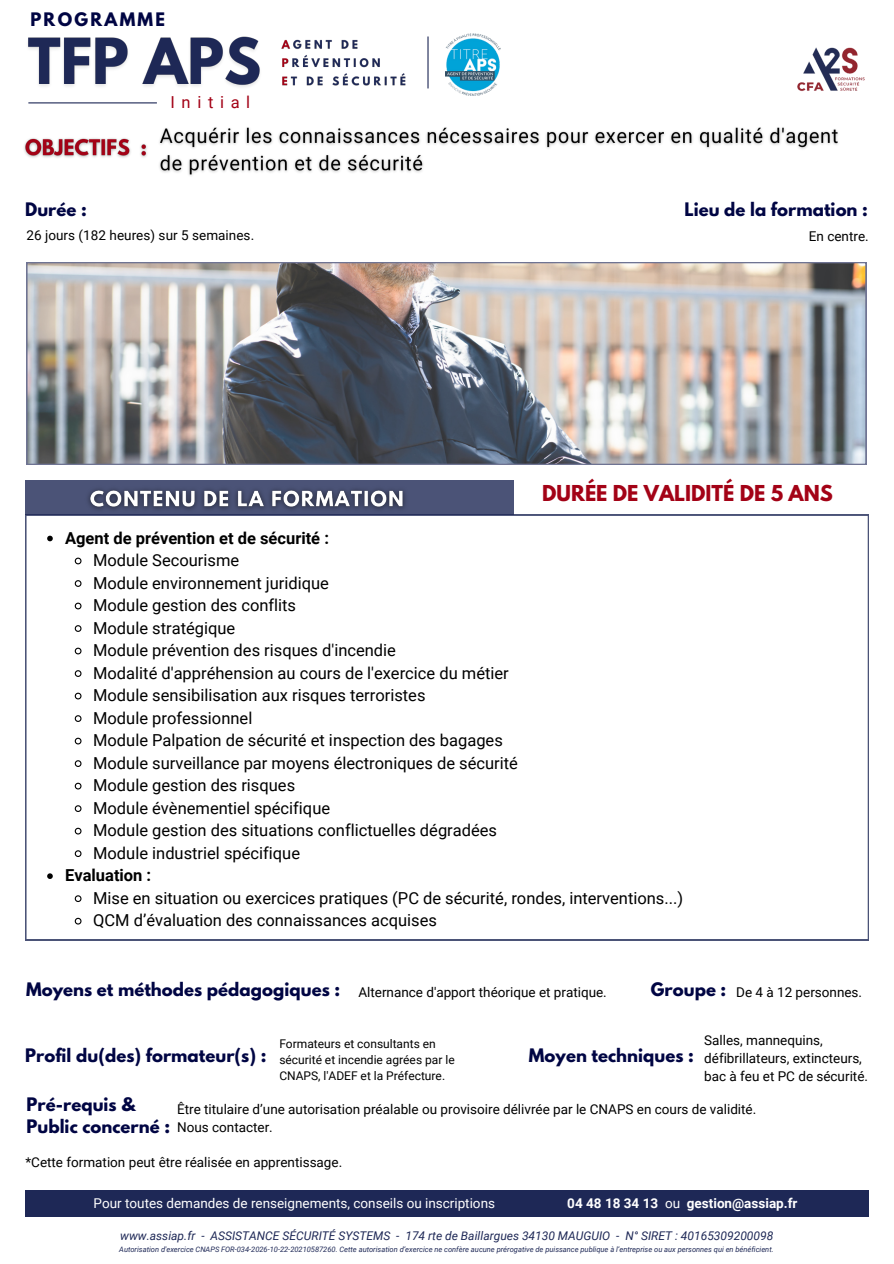
<style>
.page{position:relative;width:894px;height:1264px;background:#fff}
.page>*{position:absolute;margin:0;border:0;box-sizing:border-box;transform-origin:0 0}
.t1{font:700 19.5px "League Spartan";color:#a30216}
.t2{font:16.5px "Roboto";color:#000}
.t3{font:700 16.5px/22.5px "League Spartan";letter-spacing:.005em;color:#000543}
.t4{font:700 16.5px "Roboto";color:#000}
.t5{font:700 16.5px "League Spartan";letter-spacing:.14em;color:#000543}
.t6{font:16.5px "Roboto";letter-spacing:.405em;color:#a30216}
.t7{font:13.5px/18px "Roboto";color:#000}
.t8{font:13.5px "Roboto";color:#fff}
.t9{font:700 13.5px "Roboto";color:#fff}
.t10{font:italic 12px "Roboto";color:#1e2856}
.t11{font:12px/16px "Roboto";color:#000}
.t12{font:italic 7.5px "Roboto";color:#1e2856}
.s1{font-weight:400}
</style>
<div class="page">
<img style="left:28px;top:36px;width:232px;height:68px">
<img style="left:281px;top:39px;width:125px;height:47px">
<hr style="left:427px;top:36px;width:1px;height:52px;background:#1e2856">
<hr style="left:28px;top:102px;width:129px;height:1px;background:#1e2856">
<img style="left:797px;top:47px;width:68px;height:44px">
<svg style="left:25px;top:515px;width:843px;height:425px"></svg>
<div style="left:25px;top:480px;width:488px;height:35px;background:#4b5377"></div>
<svg style="left:47px;top:535px;width:6px;height:6px"></svg>
<svg style="left:74px;top:557px;width:8px;height:8px"></svg>
<svg style="left:74px;top:579px;width:8px;height:8px"></svg>
<svg style="left:74px;top:602px;width:8px;height:8px"></svg>
<svg style="left:74px;top:624px;width:8px;height:8px"></svg>
<svg style="left:74px;top:647px;width:8px;height:8px"></svg>
<svg style="left:74px;top:669px;width:8px;height:8px"></svg>
<svg style="left:74px;top:692px;width:8px;height:8px"></svg>
<svg style="left:74px;top:714px;width:8px;height:8px"></svg>
<svg style="left:74px;top:737px;width:8px;height:8px"></svg>
<svg style="left:74px;top:759px;width:8px;height:8px"></svg>
<svg style="left:74px;top:782px;width:8px;height:8px"></svg>
<svg style="left:74px;top:804px;width:8px;height:8px"></svg>
<svg style="left:74px;top:827px;width:8px;height:8px"></svg>
<svg style="left:74px;top:849px;width:8px;height:8px"></svg>
<svg style="left:47px;top:873px;width:6px;height:6px"></svg>
<svg style="left:74px;top:894px;width:8px;height:8px"></svg>
<svg style="left:74px;top:917px;width:8px;height:8px"></svg>
<img style="left:24px;top:138px;width:123px;height:20px">
<img style="left:80px;top:489px;width:332px;height:29px">
<img style="left:159px;top:127px;width:679px;height:49px">
<img style="left:26px;top:262px;width:840px;height:203px">
<img style="left:445px;top:33px;width:55px;height:63px">
<div style="left:25px;top:1190px;width:843px;height:26px;background:#1e2856"></div>
<p class="t5" style="left:30px;top:11px;width:136px">PROGRAMME</p>
<p class="t6" style="left:170px;top:93px;width:81px">Initial</p>
<p class="t3" style="left:25px;top:200px;width:63px">Durée :</p>
<p class="t7" style="left:26px;top:226px;width:229px">26 jours (182 heures) sur 5 semaines.</p>
<p class="t3" style="left:684px;top:200px;width:185px">Lieu de la formation :</p>
<p class="t7" style="left:808px;top:227px;width:61px">En centre.</p>
<p class="t1" style="left:542px;top:483px;width:292px">DURÉE DE VALIDITÉ DE 5 ANS</p>
<p class="t4" style="left:65px;top:528px;width:265px">Agent de prévention et de sécurité :</p>
<h6 class="t2" style="left:93px;top:550px;width:147px">Module Secourisme</h6>
<p class="t2" style="left:93px;top:573px;width:237px">Module environnement juridique</p>
<h5 class="t2" style="left:93px;top:595px;width:204px">Module gestion des conflits</h5>
<p class="t2" style="left:93px;top:618px;width:143px">Module stratégique</p>
<h5 class="t2" style="left:93px;top:640px;width:304px">Module prévention des risques d'incendie</h5>
<p class="t2" style="left:93px;top:663px;width:417px">Modalité d'appréhension au cours de l'exercice du métier</p>
<p class="t2" style="left:93px;top:685px;width:334px">Module sensibilisation aux risques terroristes</p>
<h2 class="t2" style="left:93px;top:708px;width:161px">Module professionnel</h2>
<p class="t2" style="left:93px;top:730px;width:411px">Module Palpation de sécurité et inspection des bagages</p>
<p class="t2" style="left:93px;top:753px;width:426px">Module surveillance par moyens électroniques de sécurité</p>
<p class="t2" style="left:93px;top:775px;width:203px">Module gestion des risques</p>
<p class="t2" style="left:93px;top:798px;width:238px">Module évènementiel spécifique</p>
<p class="t2" style="left:93px;top:820px;width:405px">Module gestion des situations conflictuelles dégradées</p>
<p class="t2" style="left:93px;top:843px;width:208px">Module industriel spécifique</p>
<p class="t4" style="left:65px;top:865px;width:88px">Evaluation :</p>
<p class="t2" style="left:93px;top:888px;width:591px">Mise en situation ou exercices pratiques (PC de sécurité, rondes, interventions...)</p>
<p class="t2" style="left:93px;top:910px;width:345px">QCM d’évaluation des connaissances acquises</p>
<p class="t3" style="left:26px;top:980px;width:315px">Moyens et méthodes pédagogiques :</p>
<p class="t7" style="left:358px;top:983px;width:250px">Alternance d'apport théorique et pratique.</p>
<p class="t3" style="left:650px;top:980px;width:77px">Groupe :</p>
<p class="t7" style="left:736px;top:983px;width:127px">De 4 à 12 personnes.</p>
<h5 class="t3" style="left:25px;top:1046px;width:243px">Profil du(des) formateur(s) :</h5>
<p class="t11" style="left:279px;top:1035px;width:158px">Formateurs et consultants en</p>
<h5 class="t11" style="left:279px;top:1051px;width:177px">sécurité et incendie agrées par le<br>CNAPS, l'ADEF et la Préfecture.</h5>
<p class="t3" style="left:528px;top:1046px;width:166px">Moyen techniques :</p>
<h5 class="t7" style="left:704px;top:1031px;width:165px">Salles, mannequins, défibrillateurs, extincteurs, bac à feu et PC de sécurité.</h5>
<p class="t3" style="left:26px;top:1094px;width:145px">Pré-requis &amp;<br>Public concerné :</p>
<p class="t7" style="left:177px;top:1100px;width:580px">Être titulaire d’une autorisation préalable ou provisoire délivrée par le CNAPS en cours de validité.</p>
<p class="t7" style="left:177px;top:1118px;width:97px">Nous contacter.</p>
<h5 class="t7" style="left:25px;top:1152px;width:318px">*Cette formation peut être réalisée en apprentissage.</h5>
<h5 class="t8" style="left:93px;top:1195px;width:403px">Pour toutes demandes de renseignements, conseils ou inscriptions</h5>
<p class="t9" style="left:567px;top:1195px;width:114px">04 48 18 34 13 <span class="s1">ou</span></p>
<p class="t9" style="left:686px;top:1195px;width:112px">gestion@assiap.fr</p>
<p class="t10" style="left:120px;top:1228px;width:654px">www.assiap.fr - ASSISTANCE SÉCURITÉ SYSTEMS - 174 rte de Baillargues 34130 MAUGUIO - N° SIRET : 40165309200098</p>
<p class="t12" style="left:119px;top:1245px;width:655px">Autorisation d'exercice CNAPS FOR-034-2026-10-22-20210587260. Cette autorisation d’exercice ne confère aucune prérogative de puissance publique à l’entreprise ou aux personnes qui en bénéficient.</p>
</div>
